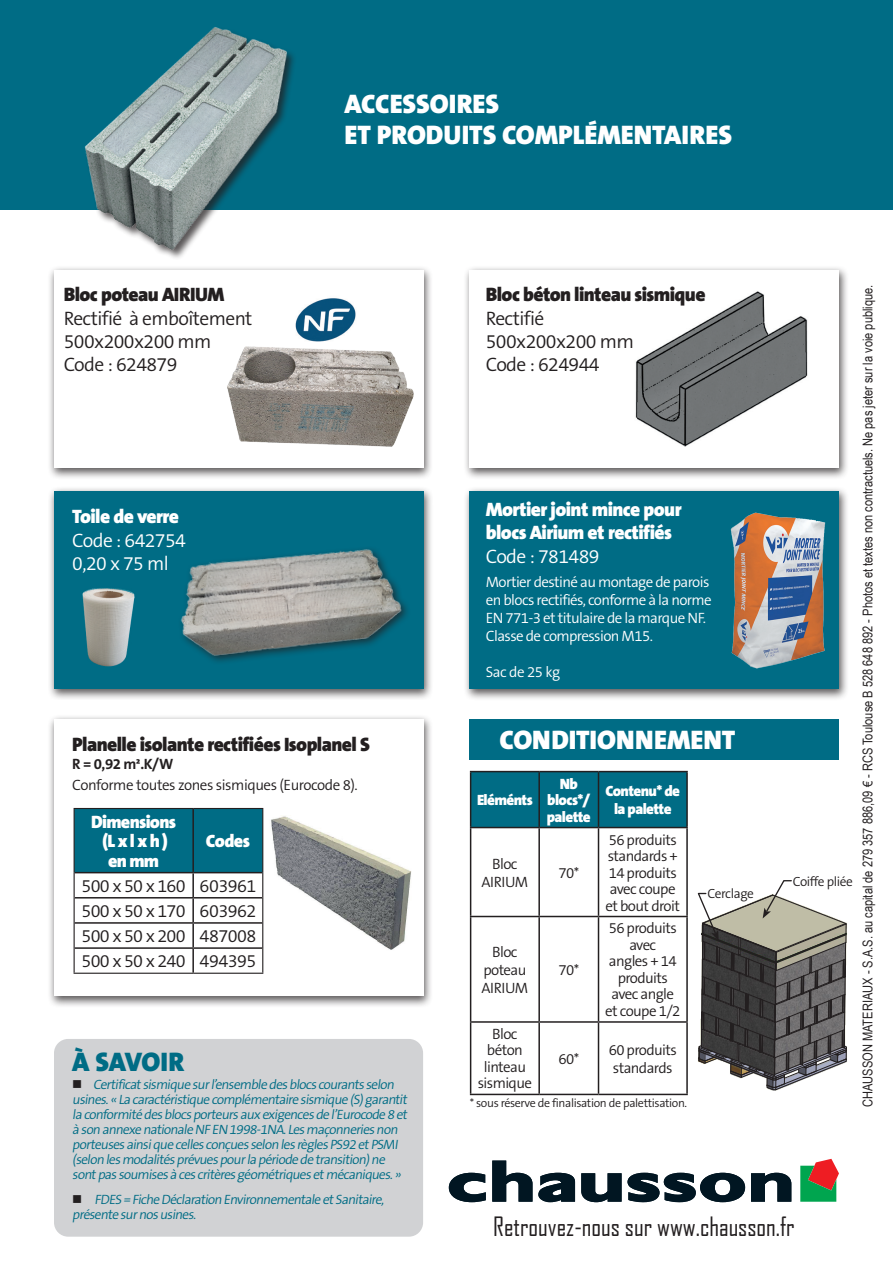
<style>
.page{position:relative;width:893px;height:1263px;background:#fff}
.page>*{position:absolute;margin:0;border:0;box-sizing:border-box;transform-origin:0 0}
.t1{font:900 27px "The Sans B9";color:#fff}
.t2{font:900 27px "The Sans B9";letter-spacing:-.005em;color:#006c85}
.t3{font:25.5px "Agency FB";color:#231f20}
.t4{font:900 19.5px "The Sans B9";letter-spacing:-.03em;color:#231f20}
.t5{font:300 19.5px "The Sans B4";letter-spacing:-.03em;color:#231f20}
.t6{font:900 19.5px/23.4px "The Sans B9";letter-spacing:-.03em;color:#fff}
.t7{font:300 19.5px "The Sans B4";letter-spacing:-.03em;color:#fff}
.t8{font:300 18px "The Sans B4";letter-spacing:-.035em;color:#231f20}
.t9{font:900 18px/19.5px "The Sans B9";letter-spacing:-.04em;color:#fff;text-align:center}
.t10{font:300 15px/16.5px "The Sans B4";letter-spacing:-.04em;color:#231f20;text-align:center}
.t11{font:300 15px/18px "The Sans B4";letter-spacing:-.04em;color:#fff}
.t12{font:900 15px/16.5px "The Sans B9";letter-spacing:-.04em;color:#fff;text-align:center}
.t13{font:700 15px "The Sans B7";color:#231f20}
.t14{font:300 13.5px/15px "The Sans B4";color:#006c85}
.Couv_Infos_juridique{font:13.5px "Arial Narrow";color:#231f20}
.t15{font:300 13.35px "The Sans B4";letter-spacing:-.03em;color:#231f20}
.t16{font:300 12px "The Sans B4";letter-spacing:-.03em;color:#231f20}
.s1{color:#231f20}
</style>
<div class="page">
<div style="left:0;top:0;width:893px;height:209px;background:#006c85"></div>
<svg style="left:449px;top:1173px;width:37px;height:29px"></svg>
<svg style="left:492px;top:1160px;width:40px;height:42px"></svg>
<svg style="left:581px;top:1173px;width:164px;height:29px"></svg>
<svg style="left:751px;top:1173px;width:40px;height:29px"></svg>
<svg style="left:538px;top:1173px;width:37px;height:29px"></svg>
<svg style="left:800px;top:1159px;width:39px;height:43px;background:#80835c"></svg>
<div style="left:471px;top:772px;width:215px;height:55px;background:#006c85"></div>
<hr style="left:470px;top:771px;width:69px;height:1px;background:#231f20">
<hr style="left:470px;top:772px;width:1px;height:55px;background:#231f20">
<hr style="left:539px;top:771px;width:59px;height:1px;background:#231f20">
<hr style="left:538px;top:772px;width:2px;height:55px;background:#231f20">
<hr style="left:598px;top:771px;width:90px;height:1px;background:#231f20">
<hr style="left:598px;top:772px;width:1px;height:55px;background:#231f20">
<hr style="left:686px;top:772px;width:2px;height:55px;background:#231f20">
<hr style="left:470px;top:827px;width:69px;height:1px;background:#231f20">
<hr style="left:470px;top:828px;width:1px;height:88px;background:#231f20">
<hr style="left:539px;top:827px;width:59px;height:1px;background:#231f20">
<hr style="left:538px;top:828px;width:2px;height:88px;background:#231f20">
<hr style="left:598px;top:827px;width:90px;height:1px;background:#231f20">
<hr style="left:598px;top:828px;width:1px;height:88px;background:#231f20">
<hr style="left:686px;top:828px;width:2px;height:88px;background:#231f20">
<hr style="left:470px;top:916px;width:69px;height:1px;background:#231f20">
<hr style="left:470px;top:917px;width:1px;height:104px;background:#231f20">
<hr style="left:539px;top:916px;width:59px;height:1px;background:#231f20">
<hr style="left:538px;top:917px;width:2px;height:104px;background:#231f20">
<hr style="left:598px;top:916px;width:90px;height:1px;background:#231f20">
<hr style="left:598px;top:917px;width:1px;height:104px;background:#231f20">
<hr style="left:686px;top:917px;width:2px;height:104px;background:#231f20">
<hr style="left:470px;top:1021px;width:69px;height:2px;background:#231f20">
<hr style="left:470px;top:1023px;width:1px;height:71px;background:#231f20">
<hr style="left:539px;top:1021px;width:59px;height:2px;background:#231f20">
<hr style="left:538px;top:1023px;width:2px;height:71px;background:#231f20">
<hr style="left:598px;top:1021px;width:90px;height:2px;background:#231f20">
<hr style="left:598px;top:1023px;width:1px;height:71px;background:#231f20">
<hr style="left:686px;top:1023px;width:2px;height:71px;background:#231f20">
<hr style="left:470px;top:1094px;width:69px;height:1px;background:#231f20">
<hr style="left:539px;top:1094px;width:59px;height:1px;background:#231f20">
<hr style="left:598px;top:1094px;width:90px;height:1px;background:#231f20">
<div style="left:48px;top:266px;width:385px;height:214px;background:#231f20;opacity:.75"></div>
<div style="left:54px;top:270px;width:369px;height:198px;background:#fff"></div>
<div style="left:48px;top:486px;width:385px;height:214px;background:#231f20;opacity:.75"></div>
<div style="left:54px;top:491px;width:369px;height:197px;background:#006c85"></div>
<div style="left:464px;top:266px;width:385px;height:214px;background:#231f20;opacity:.75"></div>
<div style="left:470px;top:270px;width:369px;height:198px;background:#fff"></div>
<div style="left:464px;top:486px;width:385px;height:215px;background:#231f20;opacity:.75"></div>
<div style="left:470px;top:491px;width:369px;height:197px;background:#006c85"></div>
<img style="left:64px;top:27px;width:239px;height:231px">
<div style="left:469px;top:719px;width:370px;height:41px;background:#006c85"></div>
<svg style="left:697px;top:880px;width:150px;height:211px"></svg>
<img style="left:82px;top:588px;width:53px;height:79px">
<img style="left:635px;top:291px;width:173px;height:156px">
<img style="left:156px;top:549px;width:257px;height:148px">
<div style="left:48px;top:715px;width:385px;height:293px;background:#231f20;opacity:.75"></div>
<div style="left:54px;top:719px;width:369px;height:277px;background:#fff"></div>
<svg style="left:74px;top:808px;width:189px;height:165px"></svg>
<hr style="left:74px;top:973px;width:119px;height:1px;background:#231f20">
<hr style="left:193px;top:973px;width:70px;height:1px;background:#231f20">
<img style="left:271px;top:816px;width:140px;height:134px">
<img style="left:295px;top:298px;width:61px;height:39px">
<div style="left:54px;top:1039px;width:369px;height:198px;background:#d1d2d4;border-radius:14px"></div>
<img style="left:227px;top:337px;width:197px;height:131px">
<img style="left:730px;top:513px;width:96px;height:156px">
<p class="t1" style="left:344px;top:89px;width:156px">ACCESSOIRES</p>
<p class="t1" style="left:344px;top:120px;width:389px">ET PRODUITS COMPLÉMENTAIRES</p>
<p class="t4" style="left:64px;top:284px;width:162px">Bloc poteau AIRIUM</p>
<p class="t5" style="left:64px;top:308px;width:190px">Rectifié à emboîtement</p>
<p class="t5" style="left:64px;top:331px;width:149px">500x200x200 mm</p>
<p class="t5" style="left:64px;top:355px;width:115px">Code : 624879</p>
<p class="t6" style="left:72px;top:505px;width:108px">Toile de verre</p>
<p class="t7" style="left:72px;top:530px;width:115px">Code : 642754</p>
<p class="t7" style="left:72px;top:553px;width:98px">0,20 x 75 ml</p>
<p class="t4" style="left:72px;top:734px;width:299px">Planelle isolante rectifiées Isoplanel S</p>
<p class="t13" style="left:72px;top:756px;width:103px">R = 0,92 m².K/W</p>
<p class="t10" style="left:72px;top:777px;width:287px">Conforme toutes zones sismiques (Eurocode 8).</p>
<p class="t9" style="left:91px;top:812px;width:86px">Dimensions (L x l x h ) en mm</p>
<p class="t9" style="left:206px;top:832px;width:46px">Codes</p>
<p class="t8" style="left:82px;top:876px;width:106px">500 x 50 x 160</p>
<p class="t8" style="left:200px;top:876px;width:58px">603961</p>
<p class="t8" style="left:82px;top:901px;width:106px">500 x 50 x 170</p>
<p class="t8" style="left:200px;top:901px;width:58px">603962</p>
<p class="t8" style="left:82px;top:927px;width:106px">500 x 50 x 200</p>
<p class="t8" style="left:200px;top:927px;width:58px">487008</p>
<p class="t8" style="left:82px;top:952px;width:106px">500 x 50 x 240</p>
<p class="t8" style="left:200px;top:952px;width:58px">494395</p>
<p class="t2" style="left:72px;top:1047px;width:114px">À SAVOIR</p>
<p class="t14" style="left:72px;top:1077px;width:338px"><span class="s1">■</span> Certificatsismique surl’ensemble desblocscourantsselon usines.« La caractéristique complémentaire sismique (S)garantit la conformité desblocsporteursaux exigencesde l’Eurocode 8 et à son annexe nationale NF EN 1998-1NA.Lesmaçonneriesnon porteusesainsique cellesconçuesselon lesrèglesPS92 etPSMI (selon lesmodalitésprévuespourla période de transition)ne sontpassoumisesà cescritèresgéométriquesetmécaniques.»</p>
<p class="t14" style="left:72px;top:1192px;width:315px"><span class="s1">■</span> FDES = Fiche Déclaration Environnementale etSanitaire, présente surnosusines.</p>
<p class="t4" style="left:486px;top:284px;width:221px">Bloc béton linteau sismique</p>
<p class="t5" style="left:486px;top:308px;width:60px">Rectifié</p>
<p class="t5" style="left:486px;top:331px;width:149px">500x200x200 mm</p>
<p class="t5" style="left:486px;top:355px;width:115px">Code : 624944</p>
<p class="t6" style="left:486px;top:498px;width:197px">Mortier joint mince pour blocs Airium et rectifiés</p>
<p class="t7" style="left:486px;top:546px;width:115px">Code : 781489</p>
<p class="t11" style="left:486px;top:573px;width:228px">Mortier destiné au montage de parois en blocs rectifiés, conforme à la norme EN 771-3 et titulaire de la marque NF.<br>Classe de compression M15.</p>
<p class="t11" style="left:486px;top:663px;width:76px">Sac de 25 kg</p>
<p class="t1" style="left:500px;top:725px;width:237px">CONDITIONNEMENT</p>
<p class="t12" style="left:477px;top:792px;width:57px">Eléménts</p>
<p class="t10" style="left:492px;top:856px;width:27px">Bloc</p>
<p class="t10" style="left:482px;top:874px;width:48px">AIRIUM</p>
<p class="t10" style="left:492px;top:944px;width:27px">Bloc</p>
<p class="t10" style="left:483px;top:962px;width:45px">poteau</p>
<p class="t10" style="left:482px;top:980px;width:48px">AIRIUM</p>
<p class="t10" style="left:484px;top:1026px;width:44px">Bloc béton linteau</p>
<p class="t10" style="left:478px;top:1076px;width:56px">sismique</p>
<p class="t12" style="left:547px;top:776px;width:45px">Nb blocs*/ palette</p>
<p class="t12" style="left:605px;top:782px;width:76px;line-height:18px">Contenu* de la palette</p>
<p class="t10" style="left:558px;top:865px;width:22px">70*</p>
<p class="t10" style="left:558px;top:962px;width:22px">70*</p>
<p class="t10" style="left:605px;top:832px;width:76px">56 produits standards +<br>14 produits avec coupe et bout droit</p>
<p class="t10" style="left:605px;top:921px;width:77px">56 produits avec<br>angles + 14 produits avec angle et coupe 1/2</p>
<p class="t10" style="left:558px;top:1051px;width:22px">60*</p>
<p class="t10" style="left:609px;top:1042px;width:70px">60 produits</p>
<p class="t10" style="left:613px;top:1060px;width:61px">standards</p>
<p class="t16" style="left:470px;top:1097px;width:219px">* sous réserve de finalisation de palettisation.</p>
<p class="t15" style="left:707px;top:887px;width:48px">Cerclage</p>
<p class="t15" style="left:793px;top:874px;width:62px">Coiffe pliée</p>
<p class="Couv_Infos_juridique" style="left:858px;top:1107px;width:824px;rotate:-90deg">CHAUSSON MATERIAUX - S.A.S. au capital de 279 357 886,09 € - RCS Toulouse B 528 648 892 - Photos et textes non contractuels. Ne pas jeter sur la voie publique.</p>
<p class="t3" style="left:493px;top:1210px;width:303px">Retrouvez-nous sur www.chausson.fr</p>
</div>
